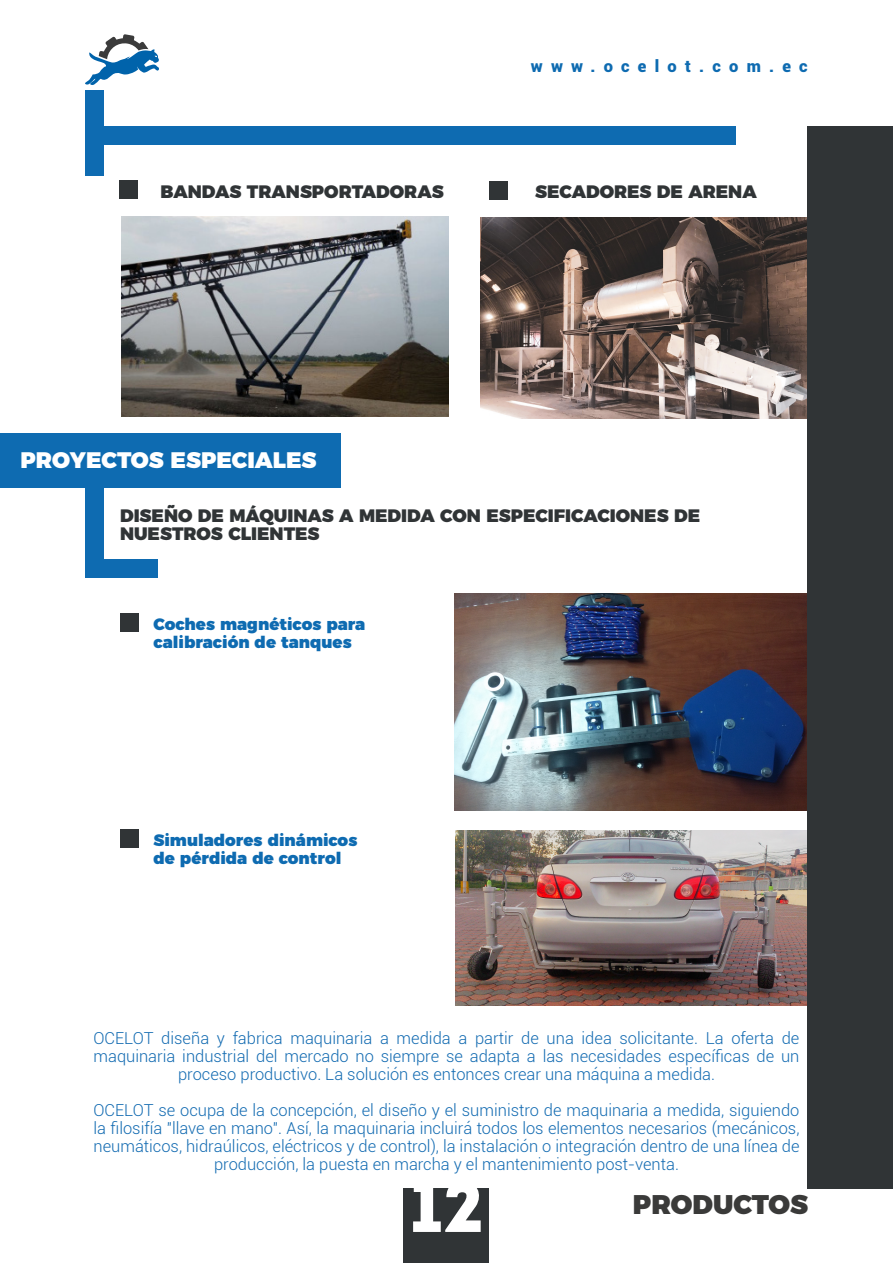
<style>
.page{position:relative;width:893px;height:1263px;background:#fff}
.page>*{position:absolute;margin:0;border:0;box-sizing:border-box;transform-origin:0 0}
.t1{font:72px "Intro";color:#fff}
.t2{font:900 27px "Montserrat";color:#3a3a39}
.t3{font:900 22.5px "Montserrat";color:#fff}
.t4{font:900 18px/18px "Montserrat";color:#303436}
.t5{font:300 16.5px/18px "Roboto";color:#116ab1;text-align:center}
.t6{font:900 16.5px/18px "Montserrat";color:#0e6bb1}
.t7{font:900 16.5px "Roboto";letter-spacing:.5em;color:#0e6bb1}
</style>
<div class="page">
<svg style="left:85px;top:34px;width:74px;height:51px"></svg>
<div style="left:404px;top:1188px;width:85px;height:75px;background:#303436"></div>
<img style="left:121px;top:216px;width:328px;height:201px">
<img style="left:480px;top:217px;width:328px;height:201px">
<div style="left:85px;top:559px;width:72px;height:18px;background:#0e6bb1"></div>
<div style="left:85px;top:90px;width:18px;height:85px;background:#0e6bb1"></div>
<div style="left:85px;top:126px;width:651px;height:18px;background:#0e6bb1"></div>
<div style="left:120px;top:614px;width:18px;height:18px;background:#303436"></div>
<div style="left:120px;top:829px;width:18px;height:18px;background:#303436"></div>
<div style="left:489px;top:181px;width:18px;height:18px;background:#303436"></div>
<div style="left:119px;top:180px;width:18px;height:18px;background:#303436"></div>
<div style="left:0;top:434px;width:340px;height:54px;background:#0e6bb1"></div>
<div style="left:85px;top:434px;width:18px;height:143px;background:#0e6bb1"></div>
<img style="left:455px;top:593px;width:353px;height:218px">
<img style="left:455px;top:830px;width:353px;height:176px">
<div style="left:808px;top:126px;width:85px;height:1062px;background:#303436"></div>
<p class="t7" style="left:531px;top:54px;width:278px">www.ocelot.com.ec</p>
<p class="t4" style="left:160px;top:181px;width:285px">BANDAS TRANSPORTADORAS</p>
<p class="t4" style="left:535px;top:181px;width:223px">SECADORES DE ARENA</p>
<p class="t3" style="left:20px;top:441px;width:298px">PROYECTOS ESPECIALES</p>
<p class="t4" style="left:120px;top:505px;width:582px">DISEÑO DE MÁQUINAS A MEDIDA CON ESPECIFICACIONES DE<br>NUESTROS CLIENTES</p>
<p class="t6" style="left:153px;top:614px;width:213px">Coches magnéticos para calibración de tanques</p>
<p class="t6" style="left:153px;top:830px;width:205px">Simuladores dinámicos de pérdida de control</p>
<p class="t5" style="left:94px;top:1029px;width:707px">OCELOT diseña y fabrica maquinaria a medida a partir de una idea solicitante. La oferta de maquinaria industrial del mercado no siempre se adapta a las necesidades específicas de un proceso productivo. La solución es entonces crear una máquina a medida.</p>
<p class="t5" style="left:94px;top:1101px;width:707px">OCELOT se ocupa de la concepción, el diseño y el suministro de maquinaria a medida, siguiendo la filosifía "llave en mano". Así, la maquinaria incluirá todos los elementos necesarios (mecánicos, neumáticos, hidraúlicos, eléctricos y de control), la instalación o integración dentro de una línea de producción, la puesta en marcha y el mantenimiento post-venta.</p>
<h1 class="t1" style="left:411px;top:1163px;width:73px">12</h1>
<h2 class="t2" style="left:633px;top:1182px;width:177px">PRODUCTOS</h2>
</div>
